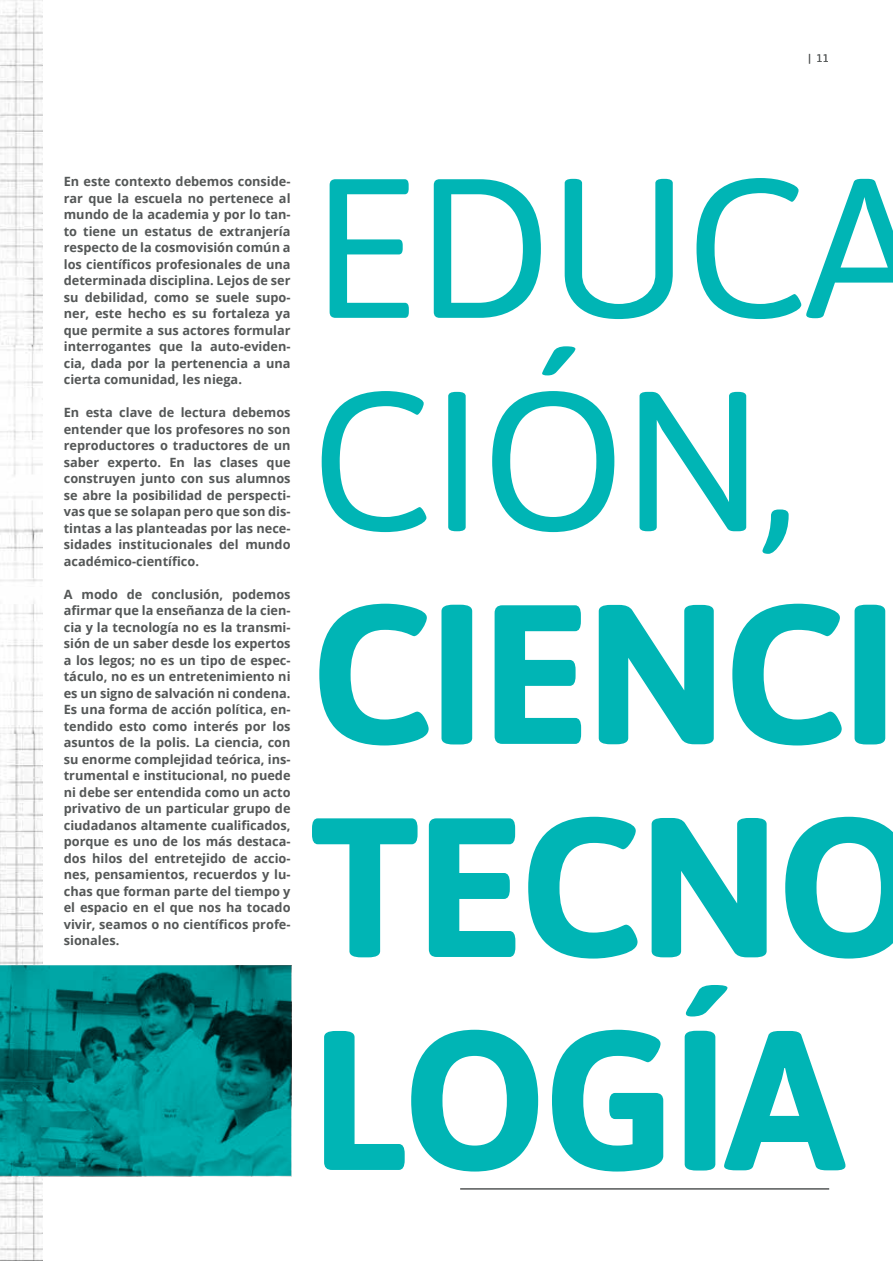
<style>
.page{position:relative;width:893px;height:1263px;background:#fff}
.page>*{position:absolute;margin:0;border:0;box-sizing:border-box;transform-origin:0 0}
.t1{font:700 198px/213px "Asap";letter-spacing:-.02em;color:#00b5b5}
.t2{font:198px/213px "Asap";letter-spacing:-.02em;color:#00b5b5}
.t3{font:700 12.75px/16.5px "Open Sans";color:#545757;text-align:justify}
.t4{font:10.5px "Scene Std";color:#545757}
</style>
<div class="page">
<hr style="left:460px;top:1188px;width:369px;height:2px;background:#545757">
<img style="left:0;top:0;width:43px;height:1261px">
<svg style="left:0;top:965px;width:291px;height:211px;background:#008282"></svg>
<p class="t4" style="left:808px;top:52px;width:23px">| 11</p>
<p class="t3" style="left:64px;top:173px;width:228px">En este contexto debemos conside&shy;rar que la escuela no pertenece al mundo de la academia y por lo tan&shy;to tiene un estatus de extranjería respecto de la cosmovisión común a los científicos profesionales de una determinada disciplina. Lejos de ser su debilidad, como se suele supo&shy;ner, este hecho es su fortaleza ya que permite a sus actores formular interrogantes que la auto-eviden&shy;cia, dada por la pertenencia a una cierta comunidad, les niega.</p>
<p class="t3" style="left:64px;top:404px;width:228px">En esta clave de lectura debemos entender que los profesores no son reproductores o traductores de un saber experto. En las clases que construyen junto con sus alumnos se abre la posibilidad de perspecti&shy;vas que se solapan pero que son dis&shy;tintas a las planteadas por las nece&shy;sidades institucionales del mundo académico-científico.</p>
<p class="t3" style="left:64px;top:585px;width:228px">A modo de conclusión, podemos afirmar que la enseñanza de la cien&shy;cia y la tecnología no es la transmi&shy;sión de un saber desde los expertos a los legos; no es un tipo de espec&shy;táculo, no es un entretenimiento ni es un signo de salvación ni condena.<br>Es una forma de acción política, en&shy;tendido esto como interés por los asuntos de la polis. La ciencia, con su enorme complejidad teórica, ins&shy;trumental e institucional, no puede ni debe ser entendida como un acto privativo de un particular grupo de ciudadanos altamente cualificados, porque es uno de los más destaca&shy;dos hilos del entretejido de accio&shy;nes, pensamientos, recuerdos y lu&shy;chas que forman parte del tiempo y el espacio en el que nos ha tocado vivir, seamos o no científicos profe&shy;sionales.</p>
<h1 class="t2" style="left:310px;top:140px;width:616px">EDUCA<br>CIÓN,</h1>
<h1 class="t1" style="left:310px;top:566px;width:612px">CIENC<br>TECNO<br>LOGÍA</h1>
</div>
